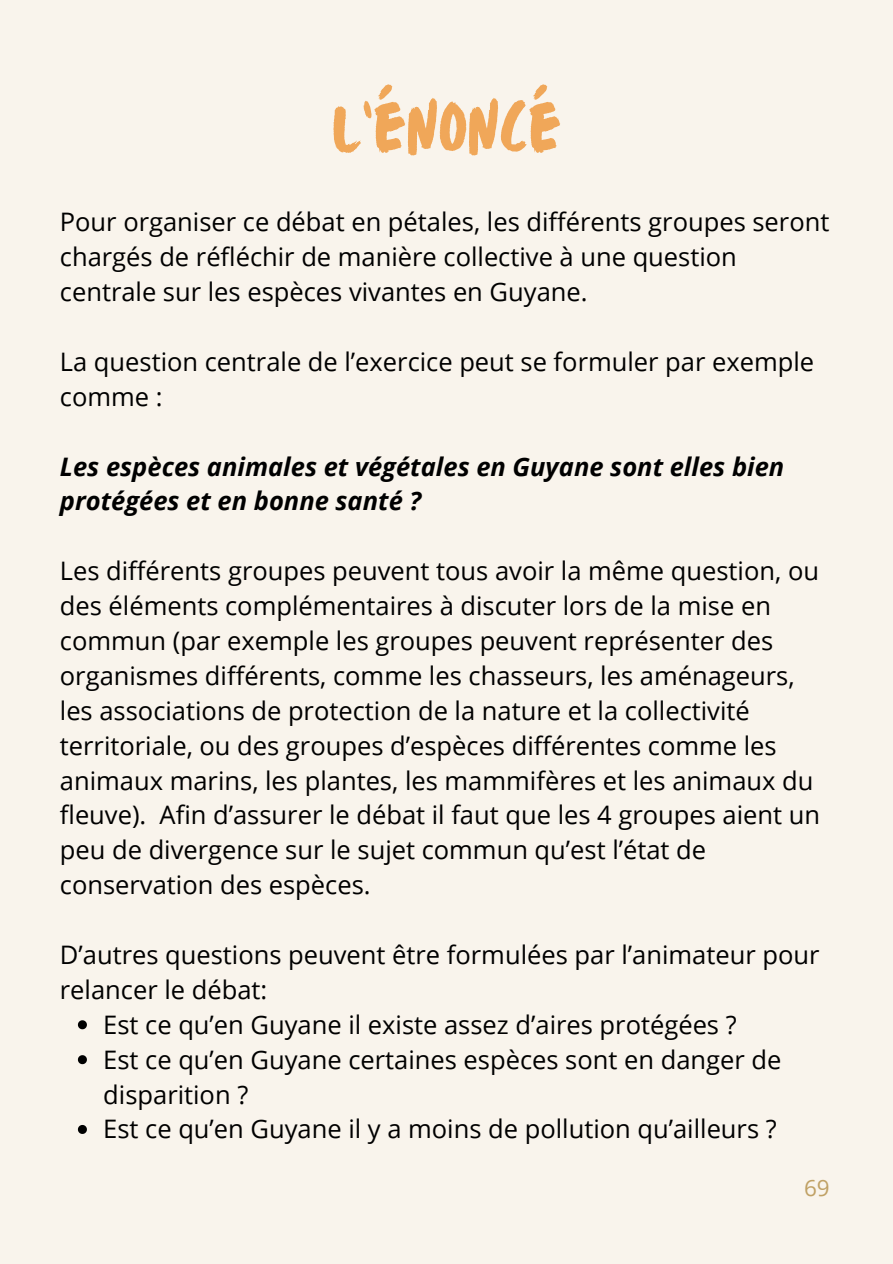
<style>
.page{position:relative;width:893px;height:1264px;background:#fff}
.page>*{position:absolute;margin:0;border:0;box-sizing:border-box;transform-origin:0 0}
.t1{font:66px "TC October Regular";color:#f0a759}
.t2{font:25.5px/34.8px "Open Sans";color:#000}
.t3{font:italic 700 25.5px/34.8px "Open Sans";color:#000}
.t4{font:22.5px "Open Sans";color:#c0a165}
</style>
<div class="page">
<div style="left:0;top:0;width:892px;height:1263px;background:#f9f4ec"></div>
<svg style="left:78px;top:1020px;width:9px;height:9px"></svg>
<svg style="left:78px;top:1055px;width:9px;height:9px"></svg>
<svg style="left:78px;top:1125px;width:9px;height:8px"></svg>
<h1 class="t1" style="left:332px;top:78px;width:231px">L’ÉNONCÉ</h1>
<h3 class="t2" style="left:60px;top:204px;width:771px">Pour organiser ce débat en pétales, les différents groupes seront chargés de réfléchir de manière collective à une question centrale sur les espèces vivantes en Guyane.</h3>
<h3 class="t2" style="left:60px;top:343px;width:755px">La question centrale de l’exercice peut se formuler par exemple comme :</h3>
<h2 class="t3" style="left:60px;top:448px;width:726px">Les espèces animales et végétales en Guyane sont elles bien protégées et en bonne santé ?</h2>
<h3 class="t2" style="left:60px;top:553px;width:761px">Les différents groupes peuvent tous avoir la même question, ou des éléments complémentaires à discuter lors de la mise en commun (par exemple les groupes peuvent représenter des organismes différents, comme les chasseurs, les aménageurs, les associations de protection de la nature et la collectivité territoriale, ou des groupes d’espèces différentes comme les animaux marins, les plantes, les mammifères et les animaux du fleuve). Afin d’assurer le débat il faut que les 4 groupes aient un peu de divergence sur le sujet commun qu’est l’état de conservation des espèces.</h3>
<h3 class="t2" style="left:60px;top:936px;width:761px">D’autres questions peuvent être formulées par l’animateur pour relancer le débat:</h3>
<p class="t2" style="left:103px;top:1006px;width:635px">Est ce qu’en Guyane il existe assez d’aires protégées ?</p>
<p class="t2" style="left:103px;top:1041px;width:679px">Est ce qu’en Guyane certaines espèces sont en danger de disparition ?</p>
<p class="t2" style="left:103px;top:1111px;width:675px">Est ce qu’en Guyane il y a moins de pollution qu’ailleurs ?</p>
<p class="t4" style="left:804px;top:1171px;width:27px">69</p>
</div>
